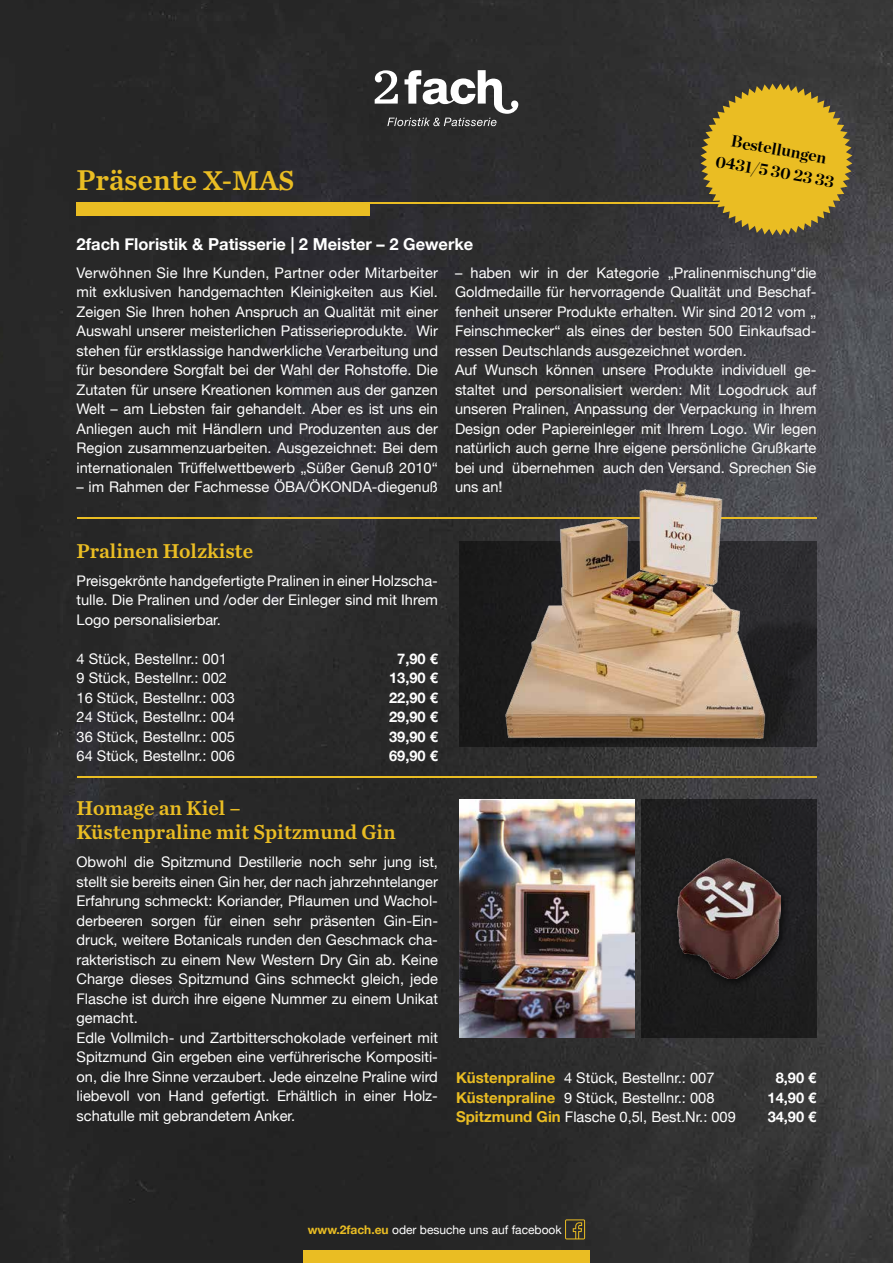
<style>
.page{position:relative;width:893px;height:1263px;background:#fff}
.page>*{position:absolute;margin:0;border:0;box-sizing:border-box;transform-origin:0 0}
.t1{font:30px "Chronicle Text G4 Semi";color:#eabd23}
.t2{font:21px/24px "Chronicle Text G4 Semi";color:#eabd23}
.t3{font:700 16.5px "Helvetica Neue";color:#fff}
.t4{font:700 16.5px/22.5px "Chronicle Display";color:#000;text-align:center}
.t5{font:14.7px/19.5px "Helvetica Neue";color:#fff;text-align:justify}
.t6{font:700 14.7px "Helvetica Neue";color:#fff}
.t7{font:12px "Helvetica Neue";color:#fff}
.s1{font-size:28.5px}
.s2{font-weight:700;font-size:15px;color:#eabd23}
.s3{font-weight:700;color:#eabd23}
</style>
<div class="page">
<img style="left:0;top:0;width:893px;height:1263px">
<svg style="left:375px;top:70px;width:143px;height:56px"></svg>
<div style="left:303px;top:1250px;width:287px;height:13px;background:#eabd23"></div>
<div style="left:459px;top:541px;width:357px;height:205px;background:#191919"></div>
<hr style="left:77px;top:203px;width:644px;height:1px;background:#eabd23">
<hr style="left:77px;top:518px;width:739px;height:1px;background:#eabd23">
<hr style="left:77px;top:776px;width:739px;height:1px;background:#eabd23">
<img style="left:459px;top:799px;width:176px;height:238px">
<svg style="left:565px;top:1219px;width:20px;height:20px"></svg>
<div style="left:76px;top:203px;width:293px;height:12px;background:#eabd23"></div>
<img style="left:502px;top:480px;width:314px;height:267px">
<img style="left:502px;top:476px;width:287px;height:268px">
<svg style="left:701px;top:84px;width:151px;height:151px;background:#ba992a"></svg>
<div style="left:641px;top:799px;width:175px;height:238px;background:#1e1e1e"></div>
<img style="left:677px;top:859px;width:103px;height:119px">
<h1 class="t1" style="left:77px;top:156px;width:219px">Präsente <span class="s1">X-MAS</span></h1>
<p class="t4" style="left:722px;top:127px;width:121px;rotate:10deg">Bestellungen<br>0431/5 30 23 33</p>
<p class="t3" style="left:77px;top:234px;width:398px">2fach Floristik &amp; Patisserie | 2 Meister – 2 Gewerke</p>
<p class="t5" style="left:77px;top:263px;width:363px">Verwöhnen Sie Ihre Kunden, Partner oder Mitarbeiter mit exklusiven handgemachten Kleinigkeiten aus Kiel.<br>Zeigen Sie Ihren hohen Anspruch an Qualität mit einer Auswahl unserer meisterlichen Patisserieprodukte. Wir stehen für erstklassige handwerkliche Verarbeitung und für besondere Sorgfalt bei der Wahl der Rohstoffe. Die Zutaten für unsere Kreationen kommen aus der ganzen Welt – am Liebsten fair gehandelt. Aber es ist uns ein Anliegen auch mit Händlern und Produzenten aus der Region zusammenzuarbeiten. Ausgezeichnet: Bei dem internationalen Trüffelwettbewerb „Süßer Genuß 2010“</p>
<p class="t5" style="left:77px;top:477px;width:363px">– im Rahmen der Fachmesse ÖBA/ÖKONDA-diegenuß</p>
<p class="t5" style="left:455px;top:263px;width:363px;text-align:left">– haben wir in der Kategorie „Pralinenmischung“die Goldmedaille für hervorragende Qualität und Beschaf&shy;fenheit unserer Produkte erhalten. Wir sind 2012 vom „ Feinschmecker“ als eines der besten 500 Einkaufsad&shy;ressen Deutschlands ausgezeichnet worden.<br>Auf Wunsch können unsere Produkte individuell ge&shy;staltet und personalisiert werden: Mit Logodruck auf unseren Pralinen, Anpassung der Verpackung in Ihrem Design oder Papiereinleger mit Ihrem Logo. Wir legen natürlich auch gerne Ihre eigene persönliche Grußkarte bei und übernehmen auch den Versand. Sprechen Sie uns an!</p>
<h2 class="t2" style="left:77px;top:538px;width:178px">Pralinen Holzkiste</h2>
<p class="t5" style="left:77px;top:571px;width:363px">Preisgekrönte handgefertigte Pralinen in einer Holzscha&shy;tulle. Die Pralinen und /oder der Einleger sind mit Ihrem Logo personalisierbar.</p>
<p class="t5" style="left:77px;top:649px;width:152px">4 Stück, Bestellnr.: 001</p>
<p class="t6" style="left:397px;top:650px;width:42px">7,90 €</p>
<p class="t5" style="left:77px;top:668px;width:152px">9 Stück, Bestellnr.: 002</p>
<p class="t6" style="left:389px;top:669px;width:50px">13,90 €</p>
<p class="t5" style="left:77px;top:688px;width:160px">16 Stück, Bestellnr.: 003</p>
<p class="t6" style="left:389px;top:689px;width:50px">22,90 €</p>
<p class="t5" style="left:77px;top:707px;width:160px">24 Stück, Bestellnr.: 004</p>
<p class="t6" style="left:389px;top:708px;width:50px">29,90 €</p>
<p class="t5" style="left:77px;top:727px;width:160px">36 Stück, Bestellnr.: 005</p>
<p class="t6" style="left:389px;top:727px;width:50px">39,90 €</p>
<p class="t5" style="left:77px;top:746px;width:160px">64 Stück, Bestellnr.: 006</p>
<p class="t6" style="left:389px;top:747px;width:50px">69,90 €</p>
<h2 class="t2" style="left:77px;top:795px;width:321px">Homage an Kiel –<br>Küstenpraline mit Spitzmund Gin</h2>
<p class="t5" style="left:77px;top:852px;width:363px;text-align:left">Obwohl die Spitzmund Destillerie noch sehr jung ist, stellt sie bereits einen Gin her, der nach jahrzehntelanger Erfahrung schmeckt: Koriander, Pflaumen und Wachol&shy;derbeeren sorgen für einen sehr präsenten Gin-Ein&shy;druck, weitere Botanicals runden den Geschmack cha&shy;rakteristisch zu einem New Western Dry Gin ab. Keine Charge dieses Spitzmund Gins schmeckt gleich, jede Flasche ist durch ihre eigene Nummer zu einem Unikat gemacht.<br>Edle Vollmilch- und Zartbitterschokolade verfeinert mit Spitzmund Gin ergeben eine verführerische Kompositi&shy;on, die Ihre Sinne verzaubert. Jede einzelne Praline wird liebevoll von Hand gefertigt. Erhältlich in einer Holz&shy;schatulle mit gebrandetem Anker.</p>
<p class="t5" style="left:456px;top:1068px;width:260px"><span class="s2">Küstenpraline</span> 4 Stück, Bestellnr.: 007</p>
<p class="t6" style="left:776px;top:1069px;width:42px">8,90 €</p>
<p class="t5" style="left:456px;top:1087px;width:260px"><span class="s2">Küstenpraline</span> 9 Stück, Bestellnr.: 008</p>
<p class="t6" style="left:768px;top:1088px;width:50px">14,90 €</p>
<p class="t5" style="left:456px;top:1107px;width:281px"><span class="s2">Spitzmund Gin</span> Flasche 0,5l, Best.Nr.: 009</p>
<p class="t6" style="left:768px;top:1108px;width:50px">34,90 €</p>
<p class="t7" style="left:308px;top:1223px;width:255px"><span class="s3">www.2fach.eu</span> oder besuche uns auf facebook</p>
</div>
